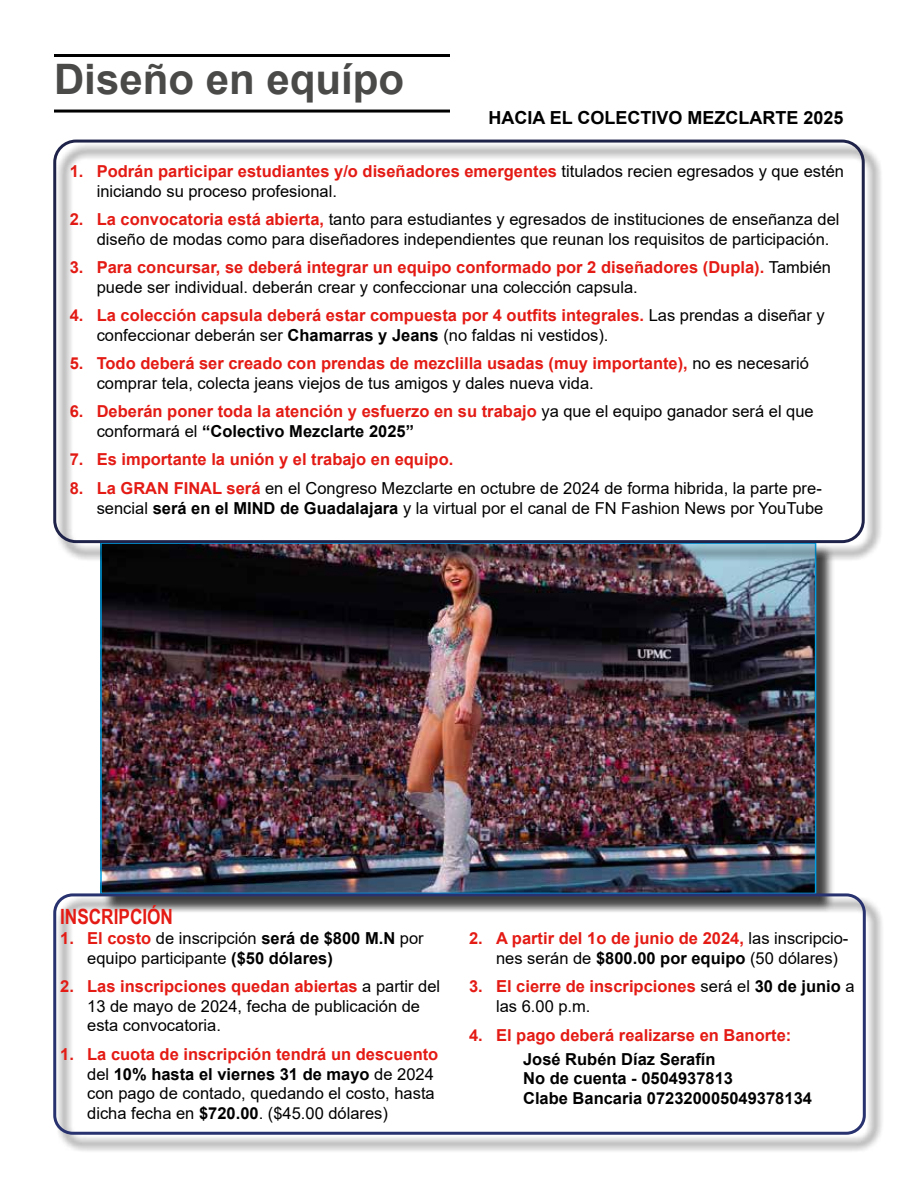
<style>
.page{position:relative;width:918px;height:1188px;background:#fff}
.page>*{position:absolute;margin:0;border:0;box-sizing:border-box;transform-origin:0 0}
.t1{font:700 42px "Arial";color:#4a4a49}
.t2{font:700 21px "Arial Narrow";color:#e41b15}
.t3{font:700 18px "Arial";color:#000}
.t4{font:16.5px/19.8px "Arial";color:#000}
.t5{font:700 16.5px/19.8px "Arial";color:#e41b15}
.t6{font:700 16.5px/19.8px "Arial";color:#000}
.s1{font-weight:700;color:#e41b15}
.s2{font-weight:400;color:#000}
.s3{color:#000}
.s4{font-weight:700}
</style>
<div class="page">
<hr style="left:54px;top:54px;width:396px;height:3px;background:#000">
<hr style="left:54px;top:110px;width:396px;height:3px;background:#000">
<div style="left:102px;top:545px;width:733px;height:368px;background:#000;opacity:.75"></div>
<img style="left:103px;top:562px;width:710px;height:329px">
<div style="left:56px;top:896px;width:828px;height:257px;background:#000;opacity:.75"></div>
<div style="left:53px;top:893px;width:813px;height:242px;border:3px solid #28326f;border-radius:18px"></div>
<div style="left:56px;top:142px;width:827px;height:420px;background:#000;opacity:.75"></div>
<div style="left:53px;top:140px;width:812px;height:403px;border:3px solid #1f234a;border-radius:21px"></div>
<h1 class="t1" style="left:54px;top:49px;width:352px">Diseño en equípo</h1>
<p class="t3" style="left:488px;top:105px;width:357px">HACIA EL COLECTIVO MEZCLARTE 2025</p>
<p class="t4" style="left:97px;top:161px;width:749px;text-indent:-27px"><span class="s1">1. Podrán participar estudiantes y/o diseñadores emergentes</span> titulados recien egresados y que estén iniciando su proceso profesional.</p>
<p class="t4" style="left:97px;top:209px;width:744px;text-indent:-27px"><span class="s1">2. La convocatoria está abierta,</span> tanto para estudiantes y egresados de instituciones de enseñanza del diseño de modas como para diseñadores independientes que reunan los requisitos de participación.</p>
<p class="t5" style="left:97px;top:258px;width:736px;text-indent:-27px">3. Para concursar, se deberá integrar un equipo conformado por 2 diseñadores (Dupla). <span class="s2">También puede ser individual. deberán crear y confeccionar una colección capsula.</span></p>
<p class="t5" style="left:97px;top:306px;width:730px;text-indent:-27px">4. La colección capsula deberá estar compuesta por 4 outfits integrales. <span class="s2">Las prendas a diseñar y confeccionar deberán ser</span> <span class="s3">Chamarras y Jeans</span> <span class="s2">(no faldas ni vestidos).</span></p>
<p class="t4" style="left:97px;top:353px;width:714px;text-indent:-27px"><span class="s1">5. Todo deberá ser creado con prendas de mezclilla usadas (muy importante),</span> no es necesarió comprar tela, colecta jeans viejos de tus amigos y dales nueva vida.</p>
<p class="t5" style="left:97px;top:402px;width:719px;text-indent:-27px">6. Deberán poner toda la atención y esfuerzo en su trabajo <span class="s2">ya que el equipo ganador será el que conformará el</span> <span class="s3">“Colectivo Mezclarte 2025”</span></p>
<p class="t5" style="left:70px;top:450px;width:385px">7. Es importante la unión y el trabajo en equipo.</p>
<p class="t4" style="left:70px;top:478px;width:755px;text-align:right"><span class="s1">8. La GRAN FINAL será</span> en el Congreso Mezclarte en octubre de 2024 de forma hibrida, la parte pre&shy;sencial <span class="s4">será en el MIND de Guadalajara</span> y la virtual por el canal de FN Fashion News por YouTube</p>
<p class="t2" style="left:60px;top:901px;width:114px">INSCRIPCIÓN</p>
<p class="t4" style="left:87px;top:928px;width:338px;text-indent:-27px"><span class="s1">1. El costo</span> de inscripción <span class="s4">será de $800 M.N</span> por equipo participante <span class="s4">($50 dólares)</span></p>
<p class="t4" style="left:87px;top:976px;width:355px;text-indent:-27px"><span class="s1">2. Las inscripciones quedan abiertas</span> a partir del<br>13 de mayo de 2024, fecha de publicación de esta convocatoria.</p>
<p class="t4" style="left:87px;top:1044px;width:353px;text-indent:-27px"><span class="s1">1. La cuota de inscripción tendrá un descuento </span>del <span class="s4">10% hasta el viernes 31 de mayo</span> de 2024 con pago de contado, quedando el costo, hasta dicha fecha en <span class="s4">$720.00</span>. ($45.00 dólares)</p>
<p class="t4" style="left:496px;top:929px;width:354px;text-indent:-27px"><span class="s1">2. A partir del 1o de junio de 2024,</span> las inscripcio&shy;nes serán de <span class="s4">$800.00 por equipo</span> (50 dólares)</p>
<p class="t5" style="left:496px;top:977px;width:360px;text-indent:-27px">3. El cierre de inscripciones <span class="s2">será el</span> <span class="s3">30 de junio</span> <span class="s2">a las 6.00 p.m.</span></p>
<p class="t5" style="left:469px;top:1025px;width:324px">4. El pago deberá realizarse en Banorte:</p>
<p class="t6" style="left:523px;top:1049px;width:290px">José Rubén Díaz Serafín<br>No de cuenta - 0504937813<br>Clabe Bancaria 072320005049378134</p>
</div>
